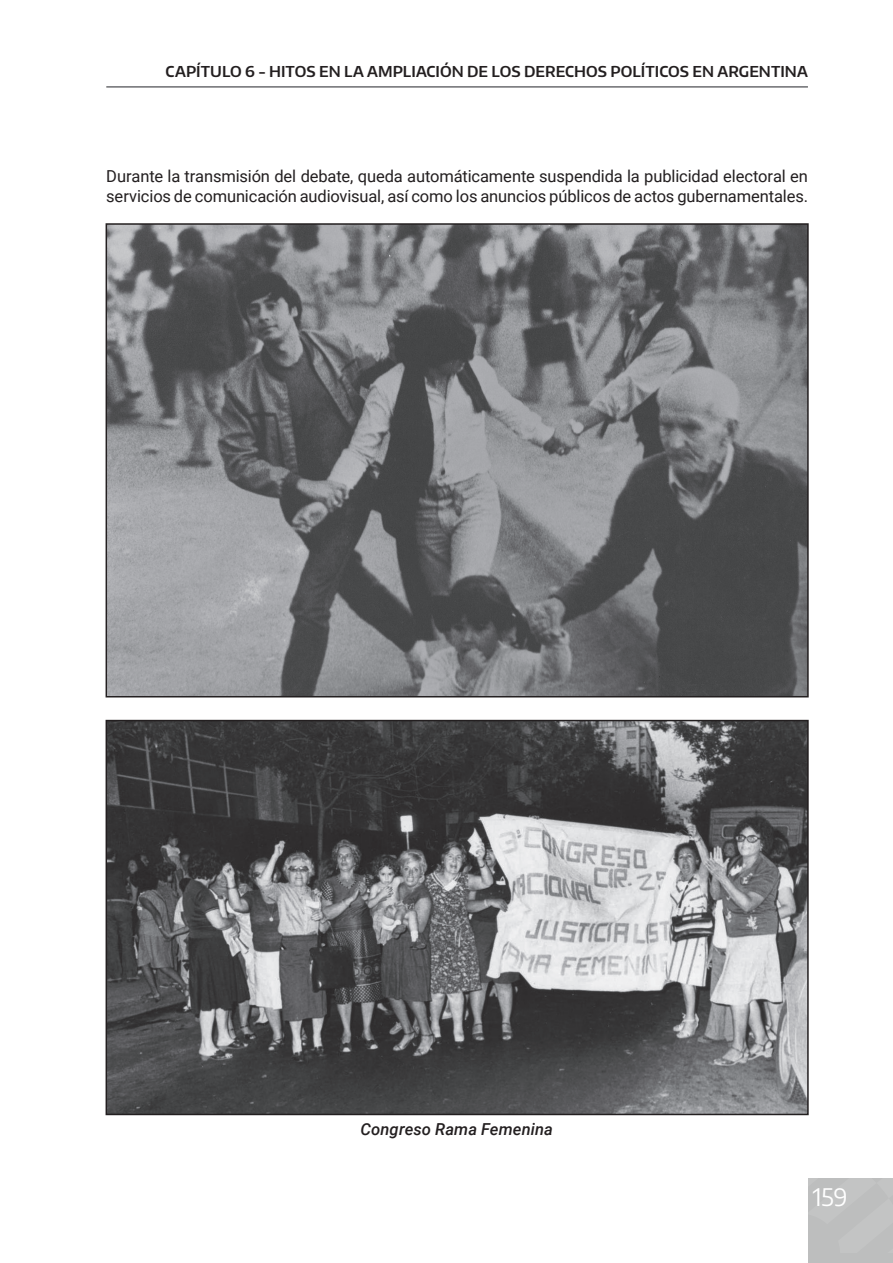
<style>
.page{position:relative;width:893px;height:1263px;background:#fff}
.page>*{position:absolute;margin:0;border:0;box-sizing:border-box;transform-origin:0 0}
.t1{font:24px "Encode Sans";color:#fff}
.t2{font:16.5px/19.8px "Roboto";letter-spacing:-.01em;color:#231f20}
.t3{font:italic 500 16.5px "Roboto";letter-spacing:.005em;color:#231f20}
.t4{font:600 15px "Encode Sans";letter-spacing:.005em;color:#231f20}
</style>
<div class="page">
<div style="left:808px;top:1178px;width:85px;height:85px;background:#bdbebe"></div>
<hr style="left:106px;top:86px;width:702px;height:2px;background:#6c6d70">
<img style="left:109px;top:226px;width:697px;height:468px">
<div style="left:106px;top:223px;width:703px;height:474px;border:2px solid #231f20"></div>
<img style="left:109px;top:723px;width:697px;height:389px">
<div style="left:106px;top:720px;width:703px;height:395px;border:2px solid #231f20"></div>
<p class="t4" style="left:166px;top:61px;width:644px">CAPÍTULO 6 - HITOS EN LA AMPLIACIÓN DE LOS DERECHOS POLÍTICOS EN ARGENTINA</p>
<p class="t2" style="left:106px;top:166px;width:703px">Durante la transmisión del debate, queda automáticamente suspendida la publicidad electoral en servicios de comunicación audiovisual, así como los anuncios públicos de actos gubernamentales.</p>
<p class="t3" style="left:361px;top:1117px;width:194px">Congreso Rama Femenina</p>
<h1 class="t1" style="left:813px;top:1180px;width:36px">159</h1>
</div>
